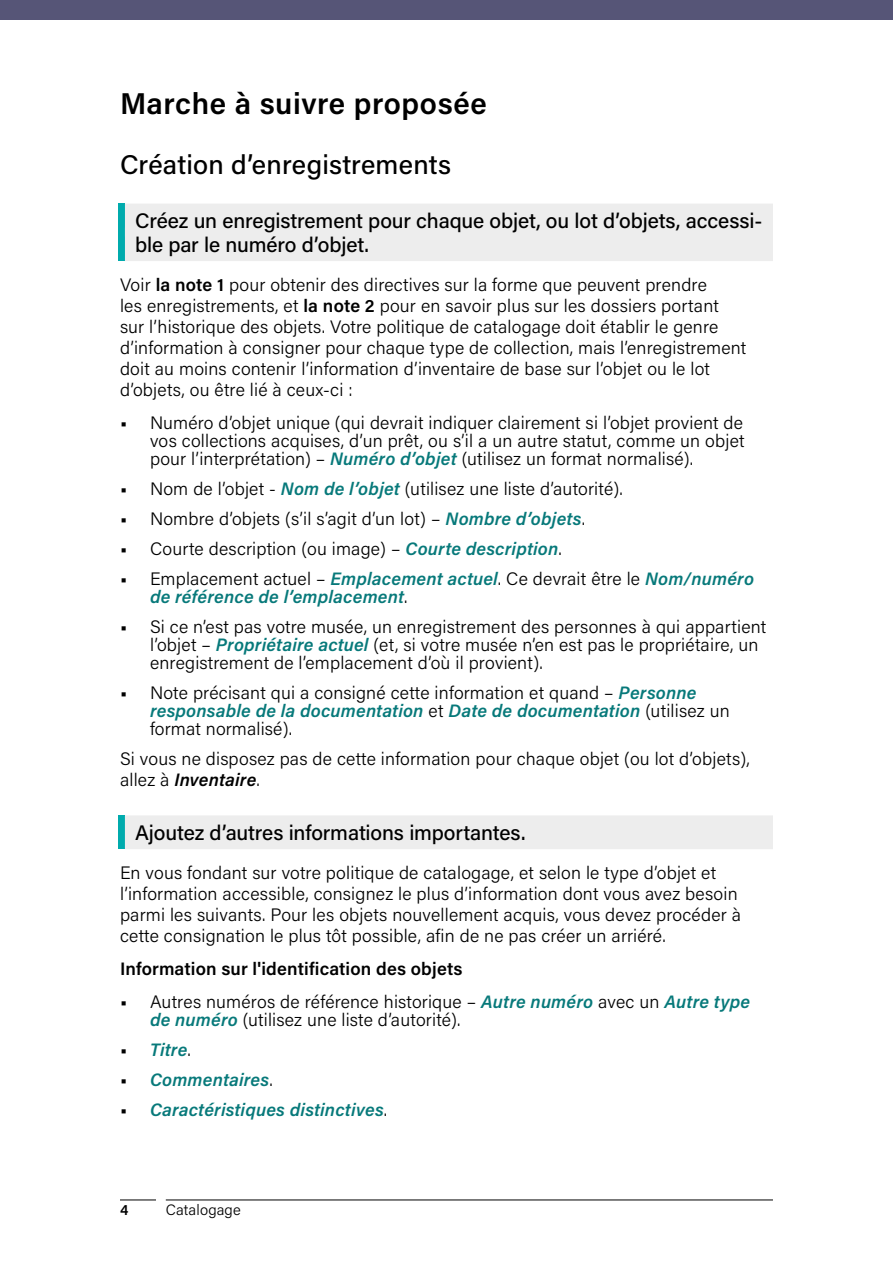
<style>
.page{position:relative;width:893px;height:1263px;background:#fff}
.page>*{position:absolute;margin:0;border:0;box-sizing:border-box;transform-origin:0 0}
.t1{font:600 30px "Acumin Pro";letter-spacing:.02em;color:#000}
.t2{font:500 27px "Acumin Pro";letter-spacing:.01em;color:#000}
.t3{font:500 21px/24px "Acumin Pro";letter-spacing:-.005em;color:#000}
.t4{font:300 18px/21px "Acumin Pro";letter-spacing:.01em;color:#000}
.t5{font:italic 600 18px/18px "Acumin Pro";letter-spacing:.01em;color:#07797a}
.t6{font:600 18px "Acumin Pro";letter-spacing:.01em;color:#000}
.t7{font:300 15px "Acumin Pro";letter-spacing:.01em;color:#000}
.t8{font:600 15px "Acumin Pro";color:#000}
.s1{font-weight:600}
.s2{font-weight:600;font-style:italic;color:#07797a}
.s3{font-style:normal;color:#000}
.s4{font-weight:300;font-style:normal;color:#000}
.s5{font-weight:600;font-style:italic}
</style>
<div class="page">
<hr style="left:120px;top:1200px;width:36px;height:1px;background:#000">
<hr style="left:166px;top:1200px;width:607px;height:1px;background:#000">
<div style="left:0;top:0;width:893px;height:19px;background:#565577"></div>
<div style="left:118px;top:204px;width:7px;height:57px;background:#00abad"></div>
<div style="left:125px;top:204px;width:648px;height:33px;background:#ededed"></div>
<div style="left:125px;top:228px;width:648px;height:33px;background:#ededed"></div>
<div style="left:118px;top:816px;width:7px;height:33px;background:#00abad"></div>
<div style="left:125px;top:816px;width:648px;height:33px;background:#ededed"></div>
<h1 class="t1" style="left:120px;top:83px;width:368px">Marche à suivre proposée</h1>
<h2 class="t2" style="left:120px;top:146px;width:333px">Création d’enregistrements</h2>
<p class="t3" style="left:135px;top:208px;width:629px">Créez un enregistrement pour chaque objet, ou lot d’objets, accessi&shy;ble par le numéro d’objet.</p>
<p class="t4" style="left:120px;top:274px;width:628px">Voir <span class="s1">la note 1</span> pour obtenir des directives sur la forme que peuvent prendre<br>les enregistrements, et <span class="s1">la note 2</span> pour en savoir plus sur les dossiers portant sur l’historique des objets. Votre politique de catalogage doit établir le genre d’information à consigner pour chaque type de collection, mais l’enregistrement doit au moins contenir l’information d’inventaire de base sur l’objet ou le lot d’objets, ou être lié à ceux-ci :</p>
<p class="t4" style="left:150px;top:413px;width:596px;line-height:18px;text-align:justify;text-indent:-30px"><span class="s1">•</span> Numéro d’objet unique (qui devrait indiquer clairement si l’objet provient de vos collections acquises, d’un prêt, ou s’il a un autre statut, comme un objet pour l’interprétation) – <span class="s2">Numéro d’objet</span> (utilisez un format normalisé).</p>
<p class="t4" style="left:120px;top:478px;width:504px"><span class="s1">•</span> Nom de l’objet - <span class="s2">Nom de l’objet</span> (utilisez une liste d’autorité).</p>
<p class="t4" style="left:120px;top:508px;width:467px"><span class="s1">•</span> Nombre d’objets (s’il s’agit d’un lot) – <span class="s2">Nombre d’objets</span>.</p>
<p class="t4" style="left:120px;top:538px;width:443px"><span class="s1">•</span> Courte description (ou image) – <span class="s2">Courte description</span>.</p>
<p class="t5" style="left:150px;top:569px;width:605px;text-indent:-30px"><span class="s3">•</span> <span class="s4">Emplacement actuel –</span> Emplacement actuel<span class="s4">. Ce devrait être le</span> Nom/numéro de référence de l’emplacement<span class="s4">.</span></p>
<p class="t4" style="left:150px;top:617px;width:618px;line-height:18px;text-indent:-30px"><span class="s1">•</span> Si ce n’est pas votre musée, un enregistrement des personnes à qui appartient l’objet – <span class="s2">Propriétaire actuel</span> (et, si votre musée n’en est pas le propriétaire, un enregistrement de l’emplacement d’où il provient).</p>
<p class="t4" style="left:150px;top:683px;width:581px;line-height:18px;text-indent:-30px"><span class="s1">•</span> Note précisant qui a consigné cette information et quand – <span class="s2">Personne responsable de la documentation</span> et <span class="s2">Date de documentation</span> (utilisez un format normalisé).</p>
<p class="t4" style="left:120px;top:748px;width:631px">Si vous ne disposez pas de cette information pour chaque objet (ou lot d’objets), allez à <span class="s5">Inventaire</span>.</p>
<p class="t3" style="left:135px;top:820px;width:392px">Ajoutez d’autres informations importantes.</p>
<p class="t4" style="left:120px;top:862px;width:623px">En vous fondant sur votre politique de catalogage, et selon le type d’objet et l’information accessible, consignez le plus d’information dont vous avez besoin parmi les suivants. Pour les objets nouvellement acquis, vous devez procéder à cette consignation le plus tôt possible, afin de ne pas créer un arriéré.</p>
<p class="t6" style="left:120px;top:956px;width:344px">Information sur l'identification des objets</p>
<p class="t4" style="left:150px;top:992px;width:602px;line-height:18px;text-indent:-30px"><span class="s1">•</span> Autres numéros de référence historique – <span class="s2">Autre numéro</span> avec un <span class="s2">Autre type de numéro</span> (utilisez une liste d’autorité).</p>
<p class="t5" style="left:120px;top:1040px;width:72px"><span class="s3">•</span> Titre<span class="s4">.</span></p>
<p class="t5" style="left:120px;top:1070px;width:154px"><span class="s3">•</span> Commentaires<span class="s4">.</span></p>
<p class="t5" style="left:120px;top:1100px;width:269px"><span class="s3">•</span> Caractéristiques distinctives<span class="s4">.</span></p>
<p class="t8" style="left:120px;top:1199px;width:10px">4</p>
<p class="t7" style="left:166px;top:1199px;width:76px">Catalogage</p>
</div>
